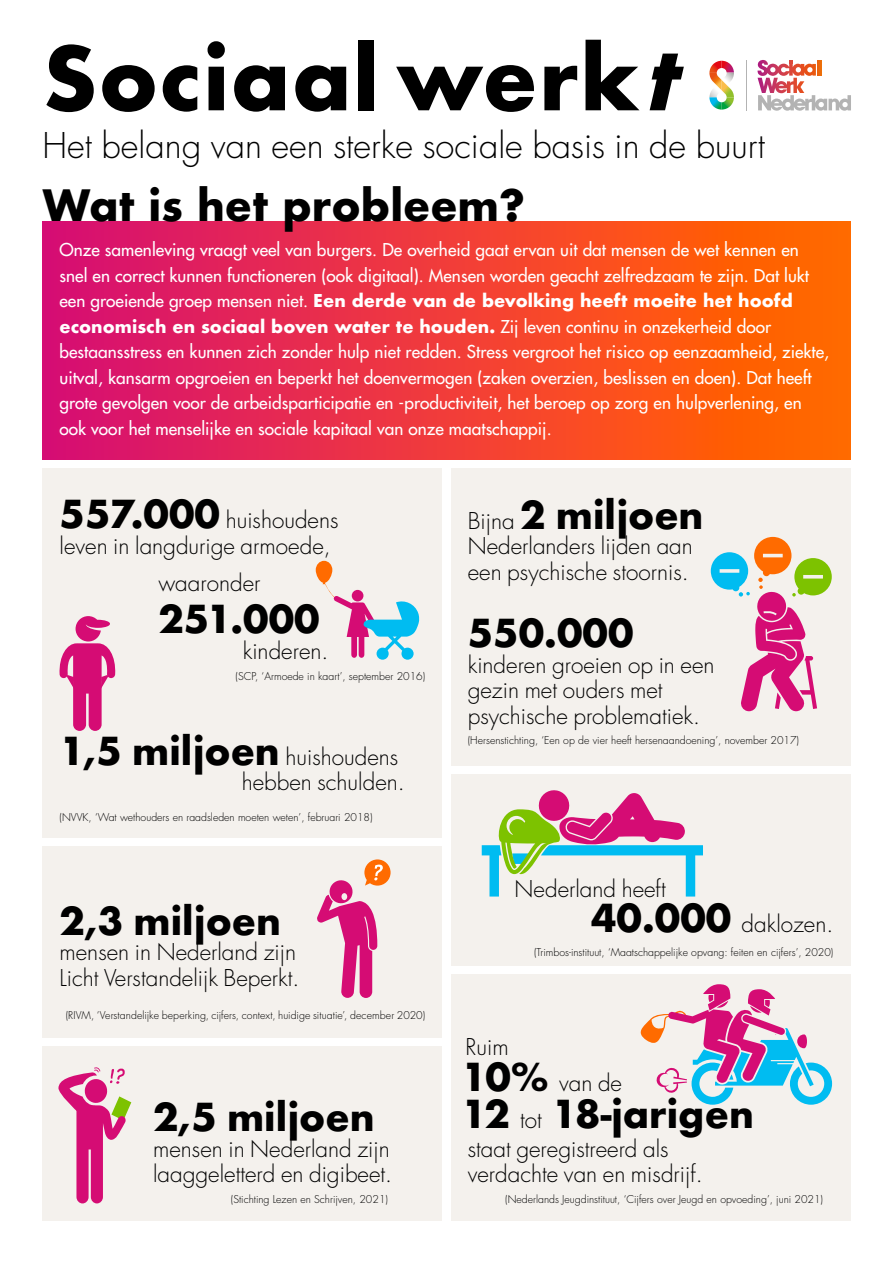
<style>
.page{position:relative;width:893px;height:1263px;background:#fff}
.page>*{position:absolute;margin:0;border:0;box-sizing:border-box;transform-origin:0 0}
.t1{font:700 85.05px "Futura";letter-spacing:.02em;color:#000}
.kop{font:700 42px "Futura";color:#000}
.brood_overlay{font:700 37.5px "Futura";color:#000}
.futura_light{font:300 34.5px "Futura";color:#000}
.brood_overlay-2{font:300 22.5px/25.5px "Futura";color:#000}
.intro{font:17.25px/25.5px "Futura";color:#fff}
.brood{font:300 10.5px "Futura";color:#000}
.s1{font-style:italic}
.s2{font-weight:700}
.s3{font-weight:700;font-size:37.5px}
.s4{font-weight:300;font-size:22.5px}
</style>
<div class="page">
<div style="left:43px;top:468px;width:399px;height:370px;background:#f4f1ed"></div>
<div style="left:451px;top:468px;width:399px;height:297px;background:#f4f1ed"></div>
<div style="left:43px;top:846px;width:399px;height:191px;background:#f4f1ed"></div>
<div style="left:451px;top:774px;width:399px;height:191px;background:#f4f1ed"></div>
<div style="left:43px;top:1046px;width:399px;height:174px;background:#f4f1ed"></div>
<div style="left:451px;top:974px;width:399px;height:246px;background:#f4f1ed"></div>
<div style="left:43px;top:221px;width:807px;height:238px;background:linear-gradient(to right,#d80d77,#ff6b00)"></div>
<hr style="left:746px;top:60px;width:1px;height:50px;background:#b3b3b3">
<svg style="left:758px;top:60px;width:93px;height:51px"></svg>
<svg style="left:709px;top:61px;width:25px;height:49px"></svg>
<svg style="left:59px;top:616px;width:57px;height:115px"></svg>
<svg style="left:58px;top:1067px;width:73px;height:136px"></svg>
<svg style="left:640px;top:984px;width:192px;height:121px"></svg>
<div style="left:364px;top:859px;width:27px;height:26px;background:#ff6b00;border-radius:50%"></div>
<svg style="left:317px;top:864px;width:66px;height:134px"></svg>
<svg style="left:316px;top:561px;width:103px;height:99px"></svg>
<svg style="left:711px;top:537px;width:121px;height:174px"></svg>
<svg style="left:482px;top:790px;width:221px;height:106px"></svg>
<p class="t1" style="left:43px;top:17px;width:662px">Sociaal werk<span class="s1">t</span></p>
<p class="futura_light" style="left:43px;top:123px;width:724px">Het belang van een sterke sociale basis in de buurt</p>
<p class="kop" style="left:43px;top:175px;width:484px">Wat is het probleem?</p>
<p class="intro" style="left:60px;top:237px;width:771px">Onze samenleving vraagt veel van burgers. De overheid gaat ervan uit dat mensen de wet kennen en snel en correct kunnen functioneren (ook digitaal). Mensen worden geacht zelfredzaam te zijn. Dat lukt een groeiende groep mensen niet. <span class="s2">Een derde van de bevolking heeft moeite het hoofd economisch en sociaal boven water te houden.</span> Zij leven continu in onzekerheid door bestaansstress en kunnen zich zonder hulp niet redden. Stress vergroot het risico op eenzaamheid, ziekte, uitval, kansarm opgroeien en beperkt het doenvermogen (zaken overzien, beslissen en doen). Dat heeft grote gevolgen voor de arbeidsparticipatie en -productiviteit, het beroep op zorg en hulpverlening, en ook voor het menselijke en sociale kapitaal van onze maatschappij.</p>
<p class="brood_overlay-2" style="left:60px;top:508px;width:281px"><span class="s3">557.000</span> huishoudens leven in langdurige armoede,</p>
<p class="brood_overlay-2" style="left:158px;top:570px;width:104px">waaronder</p>
<p class="brood_overlay" style="left:158px;top:592px;width:163px">251.000</p>
<p class="brood_overlay-2" style="left:243px;top:638px;width:87px">kinderen.</p>
<p class="brood" style="left:236px;top:670px;width:191px">(SCP, ‘Armoede in kaart’, september 2016)</p>
<p class="brood_overlay-2" style="left:60px;top:744px;width:340px"><span class="s3">1,5 miljoen</span> huishoudens</p>
<p class="brood_overlay-2" style="left:242px;top:770px;width:165px">hebben schulden.</p>
<p class="brood" style="left:60px;top:810px;width:315px">(NVVK, ‘Wat wethouders en raadsleden moeten weten’, februari 2018)</p>
<p class="brood_overlay" style="left:60px;top:893px;width:223px">2,3 miljoen</p>
<p class="brood_overlay-2" style="left:60px;top:939px;width:241px">mensen in Nederland zijn<br>Licht Verstandelijk Beperkt.</p>
<p class="brood" style="left:66px;top:1009px;width:361px">(RIVM, ‘Verstandelijke beperking, cijfers, context, huidige situatie’, december 2020)</p>
<p class="brood_overlay" style="left:468px;top:488px;width:237px"><span class="s4">Bijna</span> 2 miljoen</p>
<p class="brood_overlay-2" style="left:468px;top:534px;width:227px">Nederlanders lijden aan een psychische stoornis.</p>
<p class="brood_overlay" style="left:468px;top:606px;width:167px">550.000</p>
<p class="brood_overlay-2" style="left:468px;top:652px;width:248px">kinderen groeien op in een gezin met ouders met psychische problematiek.</p>
<p class="brood" style="left:468px;top:734px;width:333px">(Hersenstichting, ‘Een op de vier heeft hersenaandoening’, november 2017)</p>
<p class="brood_overlay-2" style="left:515px;top:876px;width:153px">Nederland heeft</p>
<p class="brood_overlay-2" style="left:591px;top:911px;width:244px"><span class="s3">40.000</span> daklozen.</p>
<p class="brood" style="left:534px;top:945px;width:301px">(Trimbos-instituut, ‘Maatschappelijke opvang: feiten en cijfers’, 2020)</p>
<p class="brood_overlay-2" style="left:466px;top:1034px;width:45px">Ruim</p>
<p class="brood_overlay-2" style="left:461px;top:1070px;width:162px"><span class="s3">10%</span> van de</p>
<p class="brood_overlay" style="left:153px;top:1090px;width:223px">2,5 miljoen</p>
<p class="brood_overlay" style="left:461px;top:1087px;width:294px">12 <span class="s4">tot</span> 18-jarigen</p>
<p class="brood_overlay-2" style="left:153px;top:1136px;width:241px">mensen in Nederland zijn laaggeletterd en digibeet.</p>
<p class="brood_overlay-2" style="left:468px;top:1136px;width:236px">staat geregistreerd als verdachte van en misdrijf.</p>
<p class="brood" style="left:231px;top:1193px;width:159px">(Stichting Lezen en Schrijven, 2021)</p>
<p class="brood" style="left:505px;top:1193px;width:319px">(Nederlands Jeugdinstituut, ‘Cijfers over Jeugd en opvoeding’, juni 2021)</p>
</div>
